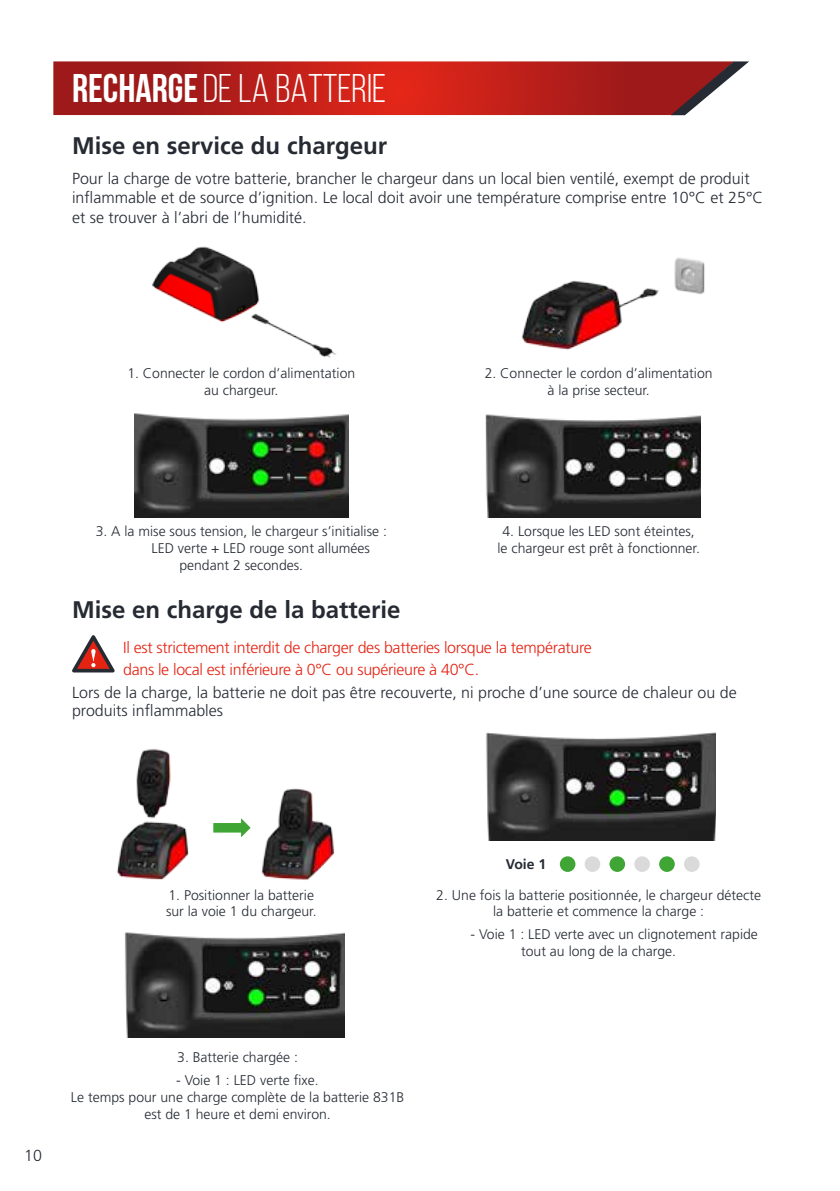
<style>
.page{position:relative;width:840px;height:1191px;background:#fff}
.page>*{position:absolute;margin:0;border:0;box-sizing:border-box;transform-origin:0 0}
.t1{font:40px "Bebas Neue";color:#fff}
.t2{font:700 24px "Frutiger Pro";color:#262b33}
.t3{font:300 16px/19.2px "Frutiger Pro";color:#262b33}
.t4{font:300 16px/22px "Frutiger Pro";letter-spacing:-.02em;color:#e42313}
.t5{font:300 14px/16.8px "Frutiger Pro";color:#262b33;text-align:center}
.t6{font:700 14px "Frutiger Pro";color:#262b33}
.s1{font-weight:700}
</style>
<div class="page">
<svg style="left:53px;top:61px;width:695px;height:54px;background:#b62a26"></svg>
<svg style="left:72px;top:635px;width:43px;height:37px"></svg>
<img style="left:152px;top:246px;width:184px;height:112px">
<img style="left:521px;top:257px;width:184px;height:93px">
<img style="left:116px;top:749px;width:73px;height:131px">
<img style="left:261px;top:788px;width:74px;height:92px">
<svg style="left:213px;top:818px;width:37px;height:19px"></svg>
<div style="left:559px;top:856px;width:16px;height:16px;background:#3fa535;border-radius:50%"></div>
<div style="left:609px;top:856px;width:15px;height:16px;background:#3fa535;border-radius:50%"></div>
<div style="left:658px;top:856px;width:16px;height:16px;background:#3fa535;border-radius:50%"></div>
<div style="left:584px;top:856px;width:16px;height:16px;background:#dadada;border-radius:50%"></div>
<div style="left:634px;top:856px;width:15px;height:16px;background:#dadada;border-radius:50%"></div>
<div style="left:683px;top:856px;width:16px;height:16px;background:#dadada;border-radius:50%"></div>
<img style="left:134px;top:413px;width:214px;height:104px">
<img style="left:485px;top:414px;width:214px;height:103px">
<img style="left:486px;top:732px;width:228px;height:108px">
<img style="left:125px;top:932px;width:219px;height:105px">
<h1 class="t1" style="left:72px;top:67px;width:315px"><span class="s1">RECHARGE</span>DE LA BATTERIE</h1>
<h2 class="t2" style="left:72px;top:131px;width:316px">Mise en service du chargeur</h2>
<p class="t3" style="left:72px;top:169px;width:692px">Pour la charge de votre batterie, brancher le chargeur dans un local bien ventilé, exempt de produit inflammable et de source d’ignition. Le local doit avoir une température comprise entre 10°C et 25°C et se trouver à l’abri de l’humidité.</p>
<p class="t5" style="left:127px;top:365px;width:229px">1. Connecter le cordon d’alimentation au chargeur.</p>
<p class="t5" style="left:96px;top:523px;width:292px">3. A la mise sous tension, le chargeur s’initialise :</p>
<p class="t5" style="left:151px;top:540px;width:220px">LED verte + LED rouge sont allumées</p>
<p class="t5" style="left:179px;top:556px;width:125px">pendant 2 secondes.</p>
<p class="t5" style="left:484px;top:365px;width:229px">2. Connecter le cordon d’alimentation à la prise secteur.</p>
<p class="t5" style="left:497px;top:523px;width:204px">4. Lorsque les LED sont éteintes, le chargeur est prêt à fonctionner.</p>
<h2 class="t2" style="left:72px;top:595px;width:330px">Mise en charge de la batterie</h2>
<p class="t4" style="left:123px;top:636px;width:470px">Il est strictement interdit de charger des batteries lorsque la température dans le local est inférieure à 0°C ou supérieure à 40°C.</p>
<p class="t3" style="left:72px;top:684px;width:665px;line-height:18px">Lors de la charge, la batterie ne doit pas être recouverte, ni proche d’une source de chaleur ou de produits inflammables</p>
<p class="t5" style="left:166px;top:886px;width:152px;text-align:left">1. Positionner la batterie sur la voie 1 du chargeur.</p>
<p class="t6" style="left:505px;top:856px;width:42px">Voie 1</p>
<p class="t5" style="left:436px;top:886px;width:326px">2. Une fois la batterie positionnée, le chargeur détecte la batterie et commence la charge :</p>
<p class="t5" style="left:521px;top:925px;width:238px;text-align:left;text-indent:-51px">- Voie 1 : LED verte avec un clignotement rapide tout au long de la charge.</p>
<p class="t3" style="left:24px;top:1146px;width:19px">10</p>
<p class="t5" style="left:177px;top:1049px;width:122px">3. Batterie chargée :</p>
<p class="t5" style="left:176px;top:1071px;width:144px">- Voie 1 : LED verte fixe.</p>
<p class="t5" style="left:71px;top:1088px;width:334px">Le temps pour une charge complète de la batterie 831B</p>
<p class="t5" style="left:144px;top:1105px;width:188px">est de 1 heure et demi environ.</p>
</div>
